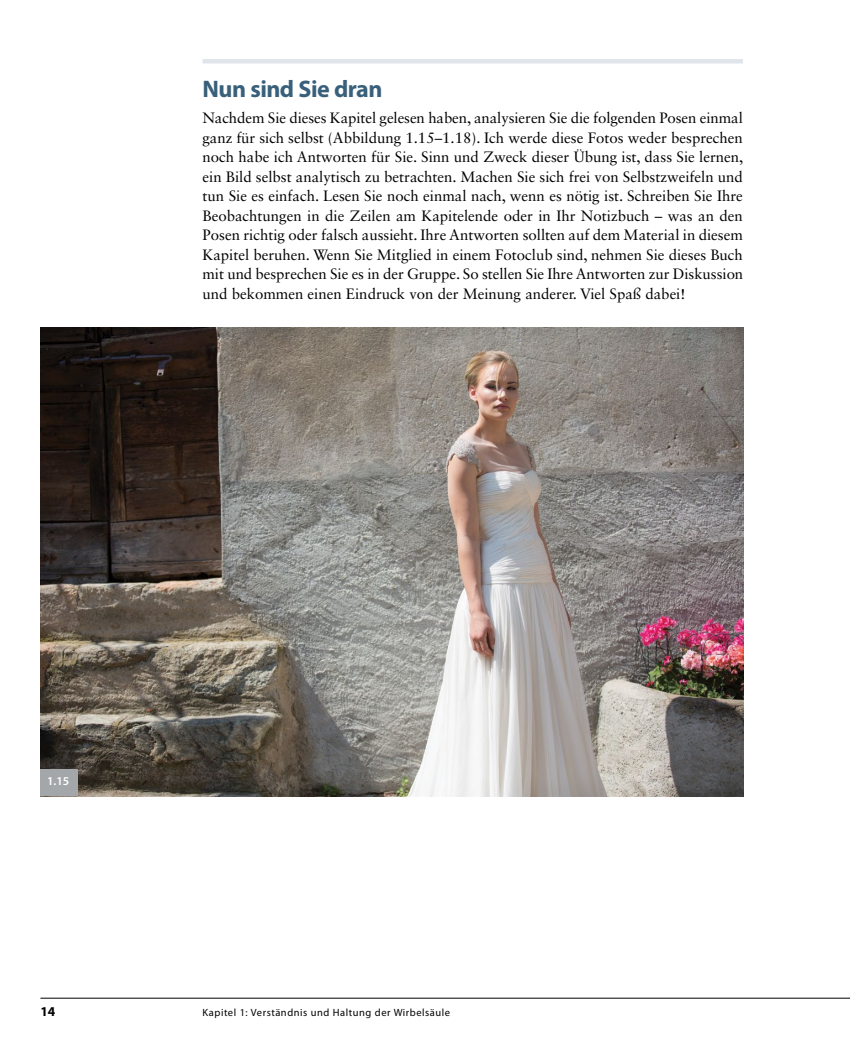
<style>
.page{position:relative;width:851px;height:1063px;background:#fff}
.page>*{position:absolute;margin:0;border:0;box-sizing:border-box;transform-origin:0 0}
.t1{font:700 24px "Myriad Pro";letter-spacing:-.025em;color:#39607a}
.t2{font:15px/19.5px "Sabon LT Std";color:#000;text-align:justify}
.t3{font:700 13.5px "Myriad Pro";color:#000}
.t4{font:600 12px "Myriad Pro";color:#fff}
.t5{font:10.5px "Myriad Pro";letter-spacing:.05em;color:#000}
</style>
<div class="page">
<hr style="left:202px;top:59px;width:540px;height:4px;background:#e0e5eb">
<img style="left:40px;top:328px;width:703px;height:468px">
<div style="left:40px;top:769px;width:38px;height:27px;background:#a3a7a9"></div>
<hr style="left:40px;top:998px;width:809px;height:1px;background:#000">
<h1 class="t1" style="left:202px;top:74px;width:181px">Nun sind Sie dran</h1>
<p class="t2" style="left:202px;top:108px;width:542px">Nachdem Sie dieses Kapitel gelesen haben, analysieren Sie die folgenden Posen einmal ganz für sich selbst (Abbildung 1.15–1.18). Ich werde diese Fotos weder besprechen noch habe ich Antworten für Sie. Sinn und Zweck dieser Übung ist, dass Sie lernen, ein Bild selbst analytisch zu betrachten. Machen Sie sich frei von Selbstzweifeln und tun Sie es einfach. Lesen Sie noch einmal nach, wenn es nötig ist. Schreiben Sie Ihre Beobachtungen in die Zeilen am Kapitelende oder in Ihr Notizbuch – was an den Posen richtig oder falsch aussieht. Ihre Antworten sollten auf dem Material in diesem Kapitel beruhen. Wenn Sie Mitglied in einem Fotoclub sind, nehmen Sie dieses Buch mit und besprechen Sie es in der Gruppe. So stellen Sie Ihre Antworten zur Diskussion und bekommen einen Eindruck von der Meinung anderer. Viel Spaß dabei!</p>
<p class="t4" style="left:47px;top:774px;width:24px">1.15</p>
<p class="t3" style="left:40px;top:1003px;width:16px">14</p>
<p class="t5" style="left:202px;top:1006px;width:249px">Kapitel 1: Verständnis und Haltung der Wirbelsäule</p>
</div>
